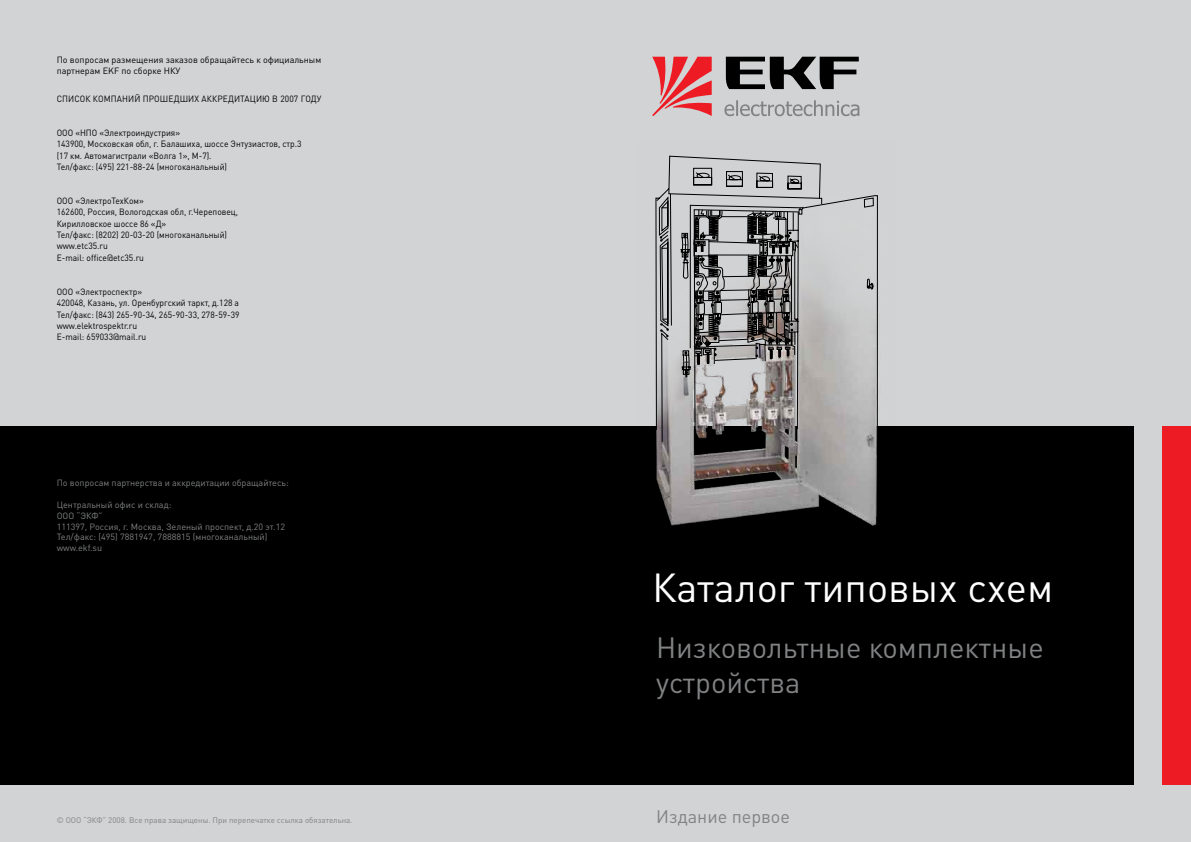
<style>
.page{position:relative;width:1191px;height:842px;background:#fff}
.page>*{position:absolute;margin:0;border:0;box-sizing:border-box;transform-origin:0 0}
.t1{font:40px "DIN Cyr";color:#fff}
.t2{font:29px/34.8px "DIN Cyr";color:#808284}
.t3{font:18px "DIN Cyr";color:#808284}
.t4{font:9px/11.3px "DIN Cyr";color:#000;scale:.94 1}
.t5{font:9px/10.8px "DIN Cyr";color:#808284}
.t6{font:9px/10.8px "DIN Cyr";color:#000}
.t7{font:8px "DIN Cyr";color:#808284}
</style>
<div class="page">
<div style="left:595px;top:0;width:596px;height:842px;background:#d1d3d4"></div>
<div style="left:0;top:0;width:595px;height:842px;background:#d1d3d4"></div>
<div style="left:595px;top:427px;width:539px;height:358px;background:#000"></div>
<div style="left:0;top:427px;width:595px;height:358px;background:#000"></div>
<div style="left:1162px;top:427px;width:29px;height:358px;background:#ed1c24"></div>
<svg style="left:724px;top:100px;width:135px;height:16px"></svg>
<svg style="left:652px;top:57px;width:59px;height:59px"></svg>
<svg style="left:726px;top:57px;width:132px;height:32px"></svg>
<img style="left:639px;top:426px;width:256px;height:100px">
<svg style="left:655px;top:155px;width:166px;height:276px"></svg>
<svg style="left:693px;top:195px;width:185px;height:261px"></svg>
<svg style="left:659px;top:197px;width:214px;height:253px"></svg>
<p class="t6" style="left:57px;top:54px;width:266px">По вопросам размещения заказов обращайтесь к официальным партнерам EKF по сборке НКУ</p>
<p class="t4" style="left:57px;top:93px;width:283px">СПИСОК КОМПАНИЙ ПРОШЕДШИХ АККРЕДИТАЦИЮ В 2007 ГОДУ</p>
<p class="t4" style="left:57px;top:127px;width:262px">ООО «НПО «Электроиндустрия»<br>143900, Московская обл, г. Балашиха, шоссе Энтузиастов, стр.3 (17 км. Автомагистрали «Волга 1», М-7).<br>Тел/факс: (495) 221-88-24 (многоканальный)</p>
<p class="t4" style="left:57px;top:195px;width:194px">ООО «ЭлектроТехКом»<br>162600, Россия, Вологодская обл, г.Череповец,<br>Кирилловское шоссе 86 «Д»<br>Тел/факс: (8202) 20-03-20 (многоканальный) www.etc35.ru<br>E-mail: office@etc35.ru</p>
<p class="t4" style="left:57px;top:286px;width:196px">ООО «Электроспектр»<br>420048, Казань, ул. Оренбургский таркт, д.128 а Тел/факс: (843) 265-90-34, 265-90-33, 278-59-39 www.elektrospektr.ru<br>E-mail: 659033@mail.ru</p>
<p class="t5" style="left:57px;top:477px;width:233px">По вопросам партнерства и аккредитации обращайтесь:</p>
<p class="t5" style="left:57px;top:499px;width:230px">Центральный офис и склад:<br>ООО “ЭКФ”<br>111397, Россия, г. Москва, Зеленый проспект, д.20 эт.12<br>Тел/факс: (495) 7881947, 7888815 (многоканальный) www.ekf.su</p>
<h1 class="t1" style="left:652px;top:560px;width:403px">Каталог типовых схем</h1>
<h2 class="t2" style="left:656px;top:629px;width:389px">Низковольтные комплектные устройства</h2>
<p class="t7" style="left:57px;top:815px;width:297px">© ООО “ЭКФ” 2008. Все права защищены. При перепечатке ссылка обязательна.</p>
<h3 class="t3" style="left:656px;top:804px;width:135px">Издание первое</h3>
</div>
